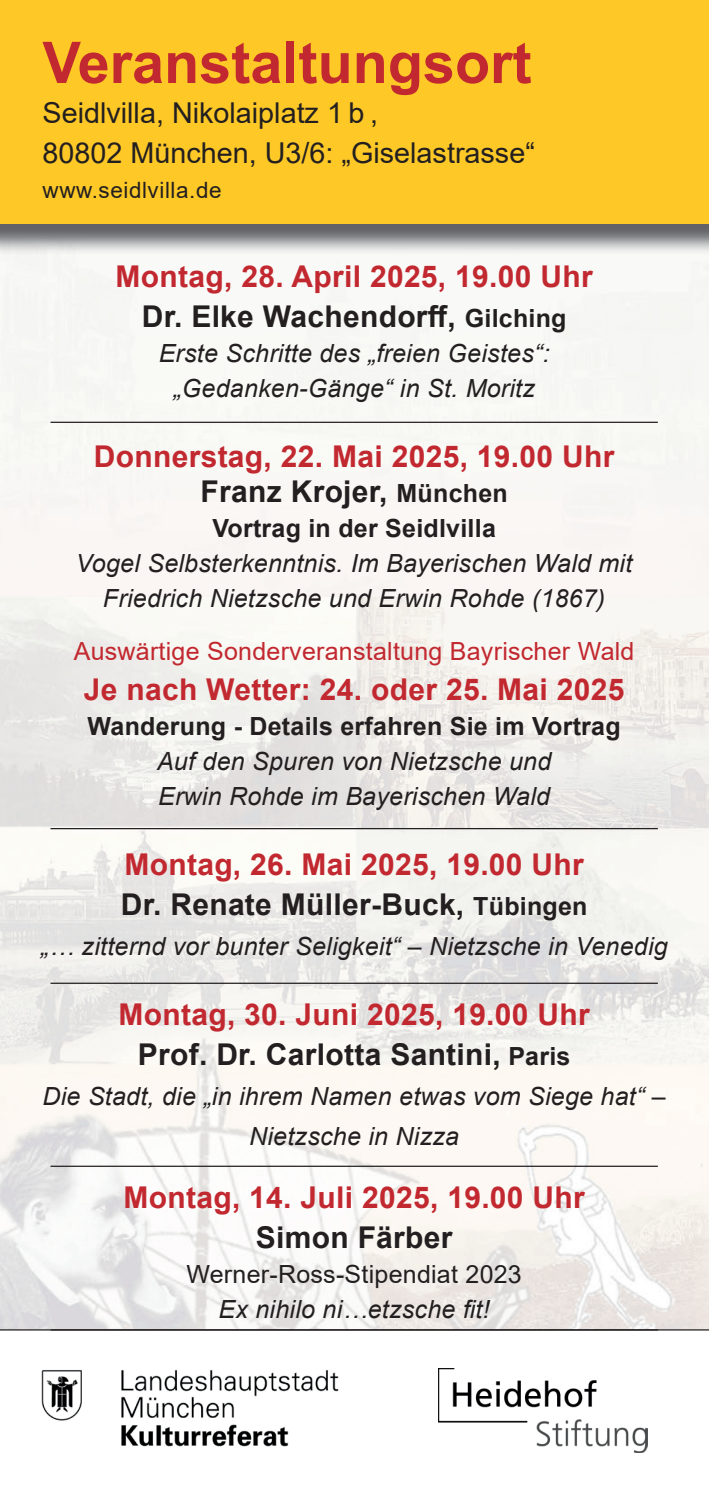
<style>
.page{position:relative;width:709px;height:1503px;background:#fff}
.page>*{position:absolute;margin:0;border:0;box-sizing:border-box;transform-origin:0 0}
.t1{font:700 57.5px "Arial";color:#c2282f}
.t2{font:700 30px/40px "Arial";letter-spacing:.01em;color:#c2282f;text-align:center}
.t3{font:700 30px "Arial";letter-spacing:.01em;color:#231f20}
.t4{font:28.75px/40px "Arial";color:#231f20}
.t5{font:italic 25px/35px "Arial";letter-spacing:.01em;color:#231f20;text-align:center}
.t6{font:700 25px "Arial";letter-spacing:.01em;color:#231f20}
.t7{font:25px "Arial";letter-spacing:.01em;color:#c2282f}
.t8{font:25px "Arial";letter-spacing:.01em;color:#231f20}
.t9{font:22.5px "Arial";letter-spacing:.025em;color:#231f20}
.s1{color:#231f20}
.s2{font-size:25px;color:#231f20}
</style>
<div class="page">
<img style="left:0;top:223px;width:709px;height:1106px">
<img style="left:42px;top:1370px;width:297px;height:76px">
<img style="left:438px;top:1368px;width:209px;height:84px">
<img style="left:0;top:239px;width:709px;height:16px">
<div style="left:0;top:0;width:709px;height:223px;background:#fec927"></div>
<hr style="left:0;top:1329px;width:709px;height:1px;background:#231f20">
<hr style="left:50px;top:422px;width:608px;height:1px;background:#231f20">
<hr style="left:50px;top:828px;width:608px;height:1px;background:#231f20">
<hr style="left:50px;top:982px;width:608px;height:1px;background:#231f20">
<hr style="left:50px;top:1165px;width:608px;height:1px;background:#231f20">
<h1 class="t1" style="left:43px;top:22px;width:490px">Veranstaltungsort</h1>
<p class="t4" style="left:43px;top:93px;width:494px">Seidlvilla, Nikolaiplatz 1 b ,<br>80802 München, U3/6: „Giselastrasse“</p>
<p class="t9" style="left:43px;top:175px;width:181px">www.seidlvilla.de</p>
<p class="t2" style="left:116px;top:257px;width:478px">Montag, 28. April 2025, 19.00 Uhr<br><span class="s1">Dr. Elke Wachendorff,</span> <span class="s2">Gilching</span></p>
<p class="t5" style="left:159px;top:336px;width:392px">Erste Schritte des „freien Geistes“: „Gedanken-Gänge“ in St. Moritz</p>
<p class="t2" style="left:94px;top:439px;width:522px;line-height:35px">Donnerstag, 22. Mai 2025, 19.00 Uhr<br><span class="s1">Franz Krojer,</span> <span class="s2">München</span></p>
<p class="t6" style="left:212px;top:511px;width:285px">Vortrag in der Seidlvilla</p>
<p class="t5" style="left:76px;top:546px;width:558px">Vogel Selbsterkenntnis. Im Bayerischen Wald mit<br>Friedrich Nietzsche und Erwin Rohde (1867)</p>
<p class="t7" style="left:74px;top:634px;width:562px">Auswärtige Sonderveranstaltung Bayrischer Wald</p>
<p class="t2" style="left:84px;top:669px;width:542px">Je nach Wetter: 24. oder 25. Mai 2025</p>
<p class="t6" style="left:88px;top:708px;width:534px">Wanderung - Details erfahren Sie im Vortrag</p>
<p class="t5" style="left:157px;top:744px;width:396px;text-align:left">Auf den Spuren von Nietzsche und<br>Erwin Rohde im Bayerischen Wald</p>
<p class="t2" style="left:121px;top:844px;width:468px;text-align:left">Montag, 26. Mai 2025, 19.00 Uhr<br><span class="s1">Dr. Renate Müller-Buck,</span> <span class="s2">Tübingen</span></p>
<p class="t5" style="left:41px;top:929px;width:628px">„… zitternd vor bunter Seligkeit“ – Nietzsche in Venedig</p>
<p class="t2" style="left:118px;top:994px;width:473px">Montag, 30. Juni 2025, 19.00 Uhr<br><span class="s1">Prof. Dr. Carlotta Santini,</span> <span class="s2">Paris</span></p>
<p class="t5" style="left:43px;top:1076px;width:624px;line-height:40px">Die Stadt, die „in ihrem Namen etwas vom Siege hat“ –<br>Nietzsche in Nizza</p>
<p class="t2" style="left:123px;top:1177px;width:463px">Montag, 14. Juli 2025, 19.00 Uhr</p>
<p class="t3" style="left:256px;top:1215px;width:198px">Simon Färber</p>
<p class="t8" style="left:186px;top:1256px;width:337px">Werner-Ross-Stipendiat 2023</p>
<p class="t5" style="left:218px;top:1291px;width:273px">Ex nihilo ni…etzsche fit!</p>
</div>
